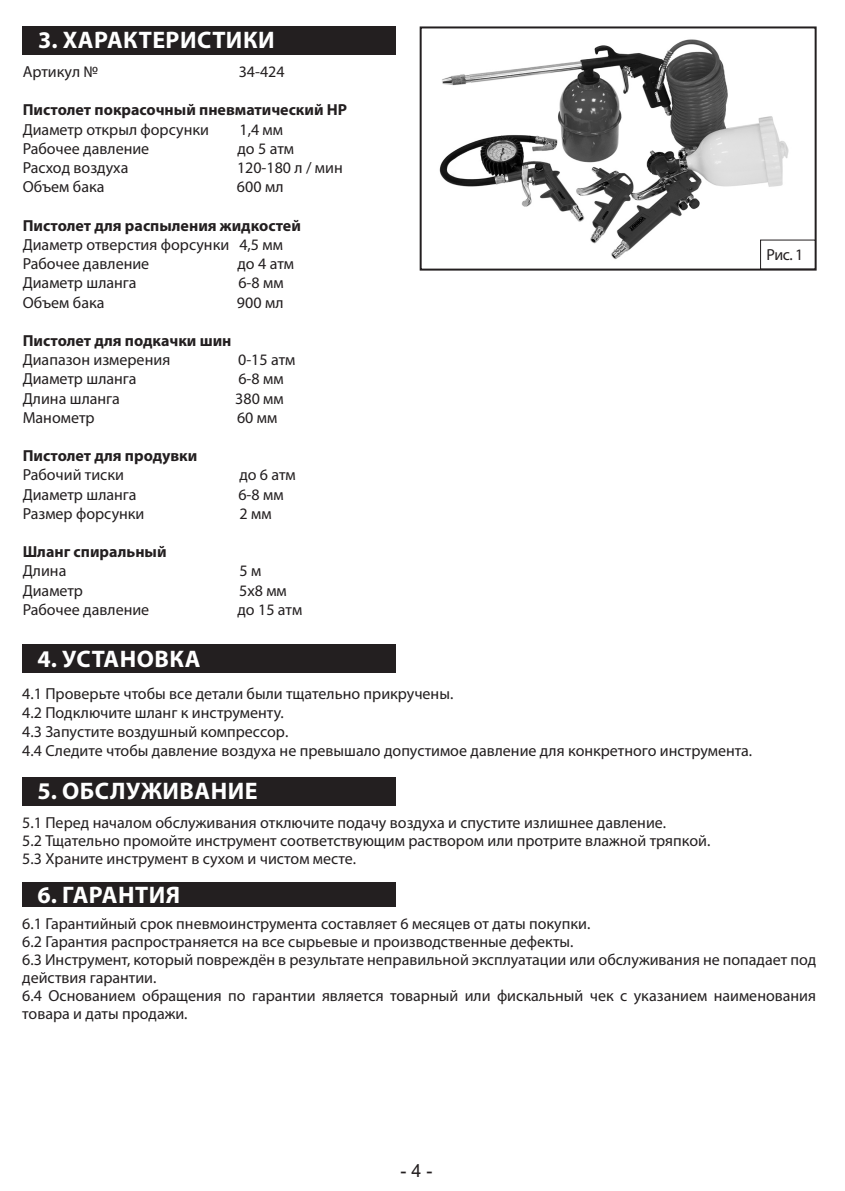
<style>
.page{position:relative;width:845px;height:1191px;background:#fff}
.page>*{position:absolute;margin:0;border:0;box-sizing:border-box;transform-origin:0 0}
.t1{font:700 24px "Myriad Pro";letter-spacing:.02em;color:#fff}
.t2{font:18px "Arial";color:#231f20}
.t3{font:16px/18px "Myriad Pro";color:#231f20}
.t4{font:700 16px "Myriad Pro";color:#231f20}
</style>
<div class="page">
<div style="left:22px;top:644px;width:374px;height:29px;background:#231f20"></div>
<div style="left:22px;top:777px;width:374px;height:28px;background:#231f20"></div>
<div style="left:22px;top:882px;width:374px;height:24px;background:#231f20"></div>
<div style="left:23px;top:26px;width:373px;height:29px;background:#231f20"></div>
<div style="left:420px;top:26px;width:396px;height:245px;border:2px solid #231f20"></div>
<img style="left:439px;top:39px;width:350px;height:220px">
<div style="left:760px;top:240px;width:55px;height:29px;background:#fff"></div>
<p class="t1" style="left:38px;top:27px;width:238px">3. ХАРАКТЕРИСТИКИ</p>
<p class="t3" style="left:23px;top:63px;width:77px">Артикул №</p>
<p class="t3" style="left:239px;top:63px;width:47px">34-424</p>
<p class="t4" style="left:23px;top:101px;width:326px">Пистолет покрасочный пневматический HP</p>
<p class="t3" style="left:23px;top:121px;width:188px">Диаметр открыл форсунки</p>
<p class="t3" style="left:239px;top:121px;width:45px">1,4 мм</p>
<p class="t3" style="left:23px;top:140px;width:128px">Рабочее давление</p>
<p class="t3" style="left:237px;top:140px;width:58px">до 5 атм</p>
<p class="t3" style="left:23px;top:159px;width:107px">Расход воздуха</p>
<p class="t3" style="left:237px;top:159px;width:107px">120-180 л / мин</p>
<p class="t3" style="left:23px;top:178px;width:83px">Объем бака</p>
<p class="t3" style="left:237px;top:178px;width:48px">600 мл</p>
<p class="t4" style="left:23px;top:216px;width:280px">Пистолет для распыления жидкостей</p>
<p class="t3" style="left:23px;top:236px;width:262px">Диаметр отверстия форсунки 4,5 мм</p>
<p class="t3" style="left:23px;top:255px;width:128px">Рабочее давление</p>
<p class="t3" style="left:237px;top:255px;width:58px">до 4 атм</p>
<p class="t3" style="left:23px;top:274px;width:115px">Диаметр шланга</p>
<p class="t3" style="left:238px;top:274px;width:47px">6-8 мм</p>
<p class="t3" style="left:23px;top:293px;width:83px">Объем бака</p>
<p class="t3" style="left:237px;top:293px;width:48px">900 мл</p>
<p class="t4" style="left:23px;top:332px;width:210px">Пистолет для подкачки шин</p>
<p class="t3" style="left:23px;top:351px;width:149px">Диапазон измерения</p>
<p class="t3" style="left:238px;top:351px;width:59px">0-15 атм</p>
<p class="t3" style="left:23px;top:370px;width:115px">Диаметр шланга</p>
<p class="t3" style="left:238px;top:370px;width:47px">6-8 мм</p>
<p class="t3" style="left:23px;top:389px;width:99px">Длина шланга</p>
<p class="t3" style="left:235px;top:389px;width:50px">380 мм</p>
<p class="t3" style="left:23px;top:409px;width:73px">Манометр</p>
<p class="t3" style="left:237px;top:409px;width:42px">60 мм</p>
<p class="t4" style="left:23px;top:447px;width:176px">Пистолет для продувки</p>
<p class="t3" style="left:23px;top:466px;width:103px">Рабочий тиски</p>
<p class="t3" style="left:239px;top:466px;width:58px">до 6 атм</p>
<p class="t3" style="left:23px;top:485px;width:115px">Диаметр шланга</p>
<p class="t3" style="left:238px;top:485px;width:47px">6-8 мм</p>
<p class="t3" style="left:23px;top:505px;width:123px">Размер форсунки</p>
<p class="t3" style="left:239px;top:505px;width:34px">2 мм</p>
<p class="t4" style="left:23px;top:543px;width:145px">Шланг спиральный</p>
<p class="t3" style="left:23px;top:562px;width:45px">Длина</p>
<p class="t3" style="left:239px;top:562px;width:23px">5 м</p>
<p class="t3" style="left:23px;top:581px;width:62px">Диаметр</p>
<p class="t3" style="left:239px;top:581px;width:49px">5х8 мм</p>
<p class="t3" style="left:23px;top:601px;width:128px">Рабочее давление</p>
<p class="t3" style="left:237px;top:601px;width:66px">до 15 атм</p>
<p class="t3" style="left:766px;top:246px;width:38px">Рис. 1</p>
<p class="t1" style="left:38px;top:645px;width:164px">4. УСТАНОВКА</p>
<p class="t3" style="left:22px;top:684px;width:432px">4.1 Проверьте чтобы все детали были тщательно прикручены.</p>
<p class="t3" style="left:22px;top:704px;width:263px">4.2 Подключите шланг к инструменту.</p>
<p class="t3" style="left:22px;top:723px;width:267px">4.3 Запустите воздушный компрессор.</p>
<p class="t3" style="left:22px;top:742px;width:731px">4.4 Следите чтобы давление воздуха не превышало допустимое давление для конкретного инструмента.</p>
<p class="t1" style="left:38px;top:777px;width:222px">5. ОБСЛУЖИВАНИЕ</p>
<p class="t3" style="left:22px;top:814px;width:645px">5.1 Перед началом обслуживания отключите подачу воздуха и спустите излишнее давление.</p>
<p class="t3" style="left:22px;top:832px;width:689px">5.2 Тщательно промойте инструмент соответствующим раствором или протрите влажной тряпкой.</p>
<p class="t3" style="left:22px;top:850px;width:335px">5.3 Храните инструмент в сухом и чистом месте.</p>
<p class="t1" style="left:38px;top:881px;width:144px">6. ГАРАНТИЯ</p>
<p class="t3" style="left:22px;top:915px;width:569px">6.1 Гарантийный срок пневмоинструмента составляет 6 месяцев от даты покупки.</p>
<p class="t3" style="left:22px;top:933px;width:553px">6.2 Гарантия распространяется на все сырьевые и производственные дефекты.</p>
<p class="t3" style="left:22px;top:951px;width:795px">6.3 Инструмент, который повреждён в результате неправильной эксплуатации или обслуживания не попадает под действия гарантии.</p>
<p class="t3" style="left:22px;top:987px;width:795px">6.4 Основанием обращения по гарантии является товарный или фискальный чек с указанием наименования товара и даты продажи.</p>
<p class="t2" style="left:400px;top:1158px;width:34px">- 4 -</p>
</div>
